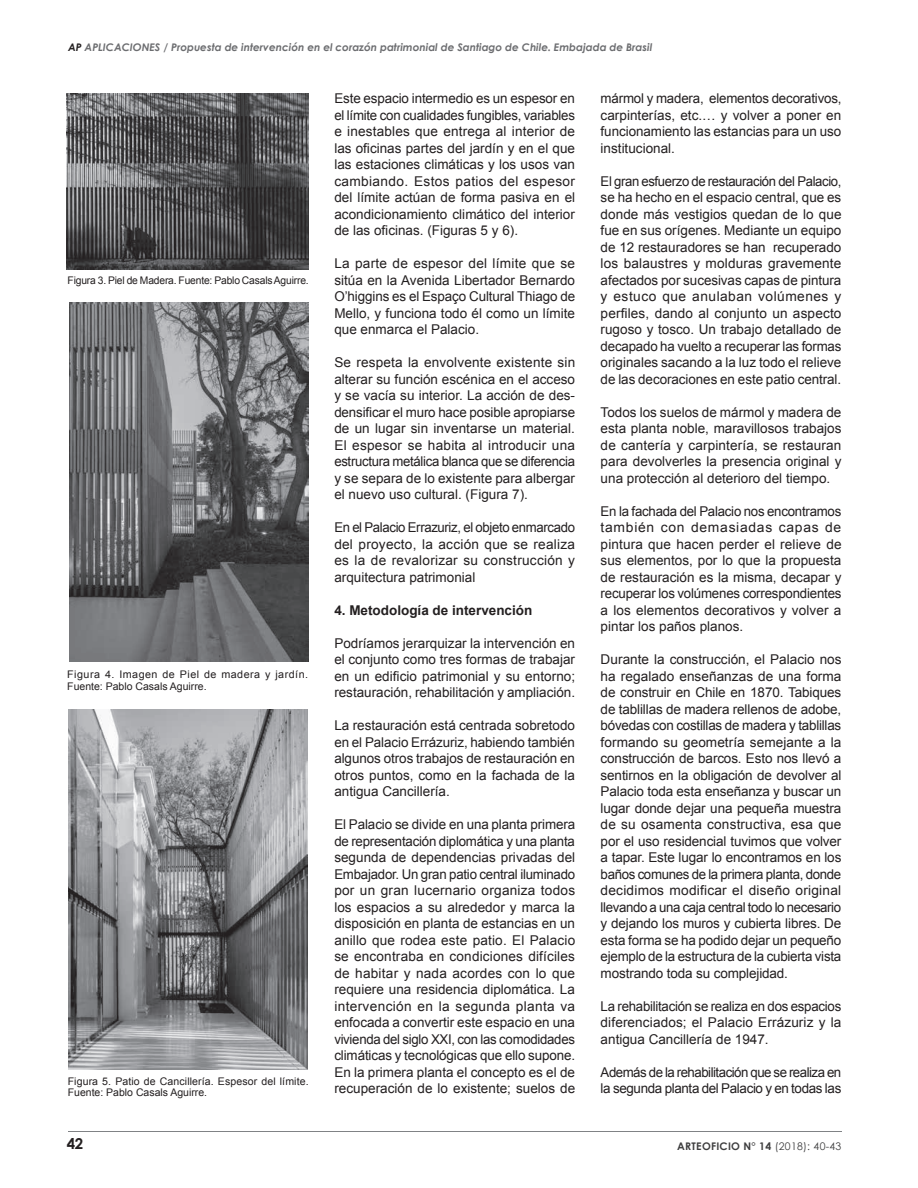
<style>
.page{position:relative;width:918px;height:1188px;background:#fff}
.page>*{position:absolute;margin:0;border:0;box-sizing:border-box;transform-origin:0 0}
.t1{font:700 15px "Century Gothic";color:#231f20}
.t2{font:13.5px/16.5px "Arial";color:#231f20;text-align:justify}
.t3{font:13.5px/16.5px "Arial";letter-spacing:-.035em;color:#231f20}
.t4{font:700 13.5px "Arial";color:#231f20}
.t5{font:10.5px/11.2px "Arial";color:#231f20}
.t6{font:italic 700 10.5px "Century Gothic";color:#6c6d70}
.t7{font:10.5px/11.2px "Arial";letter-spacing:.045em;color:#231f20}
.t8{font:700 10.5px "Century Gothic";letter-spacing:.025em;color:#3e3e3f}
.s1{color:#231f20}
.s2{font-weight:400}
</style>
<div class="page">
<hr style="left:68px;top:1132px;width:773px;height:1px;background:#808285">
<img style="left:67px;top:94px;width:242px;height:175px">
<img style="left:69px;top:302px;width:240px;height:360px">
<img style="left:68px;top:710px;width:240px;height:359px">
<p class="t6" style="left:68px;top:40px;width:586px"><span class="s1">AP</span> APLICACIONES / Propuesta de intervención en el corazón patrimonial de Santiago de Chile. Embajada de Brasil</p>
<p class="t5" style="left:68px;top:275px;width:243px">Figura 3. Piel de Madera. Fuente: Pablo Casals Aguirre.</p>
<p class="t7" style="left:67px;top:669px;width:242px">Figura 4. Imagen de Piel de madera y jardín.<br>Fuente: Pablo Casals Aguirre.</p>
<p class="t5" style="left:68px;top:1076px;width:242px">Figura 5. Patio de Cancillería. Espesor del límite.<br>Fuente: Pablo Casals Aguirre.</p>
<p class="t1" style="left:67px;top:1135px;width:18px">42</p>
<p class="t2" style="left:334px;top:91px;width:242px">Este espacio intermedio es un espesor en el límite con cualidades fungibles, variables e inestables que entrega al interior de las oficinas partes del jardín y en el que las estaciones climáticas y los usos van cambiando. Estos patios del espesor del límite actúan de forma pasiva en el acondicionamiento climático del interior de las oficinas. (Figuras 5 y 6).</p>
<p class="t2" style="left:334px;top:256px;width:242px">La parte de espesor del límite que se sitúa en la Avenida Libertador Bernardo O’higgins es el Espaço Cultural Thiago de Mello, y funciona todo él como un límite que enmarca el Palacio.</p>
<p class="t2" style="left:334px;top:355px;width:242px">Se respeta la envolvente existente sin alterar su función escénica en el acceso y se vacía su interior. La acción de des&shy;densificar el muro hace posible apropiarse de un lugar sin inventarse un material.<br>El espesor se habita al introducir una estructura metálica blanca que se diferencia y se separa de lo existente para albergar el nuevo uso cultural. (Figura 7).</p>
<p class="t2" style="left:334px;top:520px;width:242px">En el Palacio Errazuriz, el objeto enmarcado del proyecto, la acción que se realiza es la de revalorizar su construcción y arquitectura patrimonial</p>
<p class="t4" style="left:334px;top:601px;width:200px">4. Metodología de intervención</p>
<p class="t2" style="left:334px;top:635px;width:242px">Podríamos jerarquizar la intervención en el conjunto como tres formas de trabajar en un edificio patrimonial y su entorno; restauración, rehabilitación y ampliación.</p>
<p class="t2" style="left:334px;top:717px;width:242px">La restauración está centrada sobretodo en el Palacio Errázuriz, habiendo también algunos otros trabajos de restauración en otros puntos, como en la fachada de la antigua Cancillería.</p>
<p class="t2" style="left:334px;top:816px;width:242px">El Palacio se divide en una planta primera de representación diplomática y una planta segunda de dependencias privadas del Embajador. Un gran patio central iluminado por un gran lucernario organiza todos los espacios a su alrededor y marca la disposición en planta de estancias en un anillo que rodea este patio. El Palacio se encontraba en condiciones difíciles de habitar y nada acordes con lo que requiere una residencia diplomática. La intervención en la segunda planta va enfocada a convertir este espacio en una vivienda del siglo XXI, con las comodidades climáticas y tecnológicas que ello supone.<br>En la primera planta el concepto es el de recuperación de lo existente; suelos de</p>
<p class="t2" style="left:601px;top:91px;width:242px">mármol y madera, elementos decorativos, carpinterías, etc.… y volver a poner en funcionamiento las estancias para un uso institucional.</p>
<p class="t2" style="left:601px;top:173px;width:242px">El gran esfuerzo de restauración del Palacio, se ha hecho en el espacio central, que es donde más vestigios quedan de lo que fue en sus orígenes. Mediante un equipo de 12 restauradores se han recuperado los balaustres y molduras gravemente afectados por sucesivas capas de pintura y estuco que anulaban volúmenes y perfiles, dando al conjunto un aspecto rugoso y tosco. Un trabajo detallado de decapado ha vuelto a recuperar las formas originales sacando a la luz todo el relieve de las decoraciones en este patio central.</p>
<p class="t2" style="left:601px;top:404px;width:242px">Todos los suelos de mármol y madera de esta planta noble, maravillosos trabajos de cantería y carpintería, se restauran para devolverles la presencia original y una protección al deterioro del tiempo.</p>
<p class="t2" style="left:601px;top:503px;width:242px">En la fachada del Palacio nos encontramos también con demasiadas capas de pintura que hacen perder el relieve de sus elementos, por lo que la propuesta de restauración es la misma, decapar y recuperar los volúmenes correspondientes a los elementos decorativos y volver a pintar los paños planos.</p>
<p class="t2" style="left:601px;top:652px;width:242px">Durante la construcción, el Palacio nos ha regalado enseñanzas de una forma de construir en Chile en 1870. Tabiques de tablillas de madera rellenos de adobe, bóvedas con costillas de madera y tablillas formando su geometría semejante a la construcción de barcos. Esto nos llevó a sentirnos en la obligación de devolver al Palacio toda esta enseñanza y buscar un lugar donde dejar una pequeña muestra de su osamenta constructiva, esa que por el uso residencial tuvimos que volver a tapar. Este lugar lo encontramos en los baños comunes de la primera planta, donde decidimos modificar el diseño original llevando a una caja central todo lo necesario y dejando los muros y cubierta libres. De esta forma se ha podido dejar un pequeño ejemplo de la estructura de la cubierta vista mostrando toda su complejidad.</p>
<p class="t2" style="left:601px;top:998px;width:242px">La rehabilitación se realiza en dos espacios diferenciados; el Palacio Errázuriz y la antigua Cancillería de 1947.</p>
<p class="t3" style="left:601px;top:1064px;width:242px">Además de la rehabilitación que se realiza en la segunda planta del Palacio y en todas las</p>
<p class="t8" style="left:677px;top:1139px;width:166px">ARTEOFICIO N° 14 <span class="s2">(2018): 40-43</span></p>
</div>
